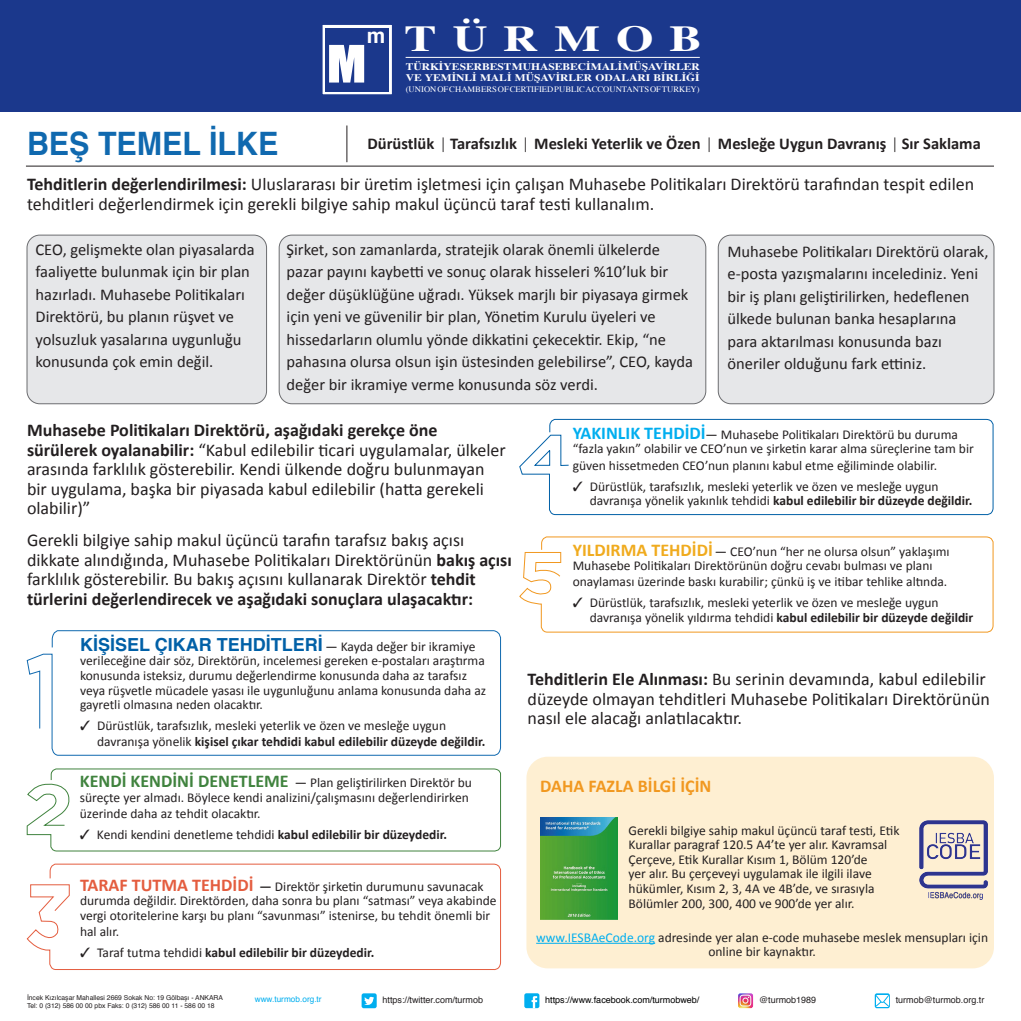
<style>
.page{position:relative;width:1021px;height:1021px;background:#fff}
.page>*{position:absolute;margin:0;border:0;box-sizing:border-box;transform-origin:0 0}
.t1{font:47.62px "Impact";color:#fff;scale:1.16 1}
.t2{font:700 36.6px "Times";letter-spacing:.33em;color:#fff;scale:1.32 1}
.Tablo_aciklama{font:700 32.25px "Helvetica";color:#1069af;scale:.94 1}
.t3{font:700 20.92px "Helvetica";color:#fff}
.IESBA_METİN{font:18px/19.4px "Calibri";color:#231f20}
.t4{font:700 18px "Helvetica";color:#0060a7}
.t5{font:700 18px "Calibri";color:#f19820}
.t6{font:16.5px/22.5px "Calibri";color:#231f20}
.t7{font:700 16.5px "Calibri";color:#231f20}
.IESBA_METİN-2{font:13.5px/14.5px "Calibri";color:#231f20}
.t8{font:700 13.5px "Calibri";color:#231f20}
.t9{font:700 10.05px/10.6px "Times";letter-spacing:-.005em;color:#fff;scale:1.15 1}
.t10{font:9px "Helvetica";color:#231f20}
.t11{font:9px "Helvetica";color:#000}
.t12{font:8.25px "Times";color:#fff;scale:1.05 1}
.t13{font:8.25px "Helvetica";color:#00aeef}
.t14{font:6.75px/8.1px "Helvetica";color:#231f20}
.s1{font-weight:700}
.s2{font-family:"Calibri";font-weight:400;font-size:13.5px;color:#231f20}
.s3{font-weight:700;font-size:18px;color:#40833e}
.s4{font-weight:400}
.s5{font-weight:700;font-size:18px;color:#e45d3f}
.s6{font-weight:700;font-size:18px;color:#00aeef}
.s7{font-weight:700;font-size:18px;color:#f0ab1e}
.s8{color:#00aeef}
</style>
<div class="page">
<div style="left:0;top:0;width:1020px;height:112px;background:#1b388c"></div>
<hr style="left:405px;top:57px;width:294px;height:1px;background:#fff">
<div style="left:319px;top:22px;width:76px;height:76px;background:#fff;border:3px solid #1b388c"></div>
<div style="left:325px;top:28px;width:64px;height:63px;background:#1b388c"></div>
<div style="left:524px;top:993px;width:15px;height:15px;background:#00aeef;border-radius:2px"></div>
<svg style="left:531px;top:996px;width:6px;height:12px"></svg>
<div style="left:361px;top:993px;width:16px;height:15px;background:#00aeef;border-radius:2px"></div>
<svg style="left:364px;top:996px;width:10px;height:9px"></svg>
<img style="left:738px;top:993px;width:15px;height:15px">
<svg style="left:874px;top:993px;width:15px;height:15px"></svg>
<svg style="left:874px;top:994px;width:16px;height:13px"></svg>
<div style="left:526px;top:756px;width:467px;height:212px;background:#feefd2;border-radius:21px"></div>
<img style="left:540px;top:817px;width:78px;height:102px">
<img style="left:919px;top:820px;width:68px;height:79px">
<hr style="left:26px;top:166px;width:967px;height:1px;background:#231f20">
<hr style="left:347px;top:125px;width:1px;height:37px;background:#231f20">
<div style="left:27px;top:235px;width:239px;height:169px;background:#e6e7e9;border-radius:13px"></div>
<div style="left:27px;top:235px;width:240px;height:169px;border:1px solid #6c6d70;border-radius:13px"></div>
<div style="left:279px;top:235px;width:426px;height:169px;background:#e6e7e9;border-radius:13px"></div>
<div style="left:279px;top:235px;width:427px;height:169px;border:1px solid #6c6d70;border-radius:13px"></div>
<div style="left:718px;top:235px;width:275px;height:169px;background:#e6e7e9;border-radius:13px"></div>
<div style="left:718px;top:235px;width:276px;height:169px;border:1px solid #6c6d70;border-radius:13px"></div>
<svg style="left:26px;top:630px;width:475px;height:126px"></svg>
<svg style="left:26px;top:863px;width:475px;height:107px"></svg>
<svg style="left:519px;top:536px;width:474px;height:97px"></svg>
<svg style="left:519px;top:419px;width:474px;height:96px"></svg>
<svg style="left:533px;top:449px;width:17px;height:17px"></svg>
<hr style="left:536px;top:942px;width:119px;height:1px;background:#00aeef">
<svg style="left:26px;top:768px;width:475px;height:83px"></svg>
<h3 class="t3" style="left:367px;top:19px;width:20px">m</h3>
<h1 class="t1" style="left:327px;top:27px;width:36px">M</h1>
<h2 class="t2" style="left:404px;top:14px;width:226px">TÜRMOB</h2>
<p class="t9" style="left:406px;top:62px;width:257px">TÜRKİYE SERBEST MUHASEBECİ MALİ MÜŞAVİRLER<br>VE YEMİNLİ MALİ MÜŞAVİRLER ODALARI BİRLİĞİ</p>
<p class="t12" style="left:406px;top:81px;width:281px">(UNION OF CHAMBERS OF CERTIFIED PUBLIC ACCOUNTANTS OF TURKEY)</p>
<p class="Tablo_aciklama" style="left:27px;top:117px;width:269px">BEŞ TEMEL İLKE</p>
<p class="t7" style="left:367px;top:133px;width:615px">Dürüstlük | Tarafsızlık | Mesleki Yeterlik ve Özen | Mesleğe Uygun Davranış | Sır Saklama</p>
<p class="IESBA_METİN" style="left:27px;top:175px;width:948px"><span class="s1">Tehditlerin değerlendirilmesi:</span> Uluslararası bir üretim işletmesi için çalışan Muhasebe Politikaları Direktörü tarafından tespit edilen tehditleri değerlendirmek için gerekli bilgiye sahip makul üçüncü taraf testi kullanalım.</p>
<p class="t6" style="left:36px;top:238px;width:221px">CEO, gelişmekte olan piyasalarda faaliyette bulunmak için bir plan hazırladı. Muhasebe Politikaları<br>Direktörü, bu planın rüşvet ve yolsuzluk yasalarına uygunluğu konusunda çok emin değil.</p>
<p class="t6" style="left:286px;top:238px;width:408px">Şirket, son zamanlarda, stratejik olarak önemli ülkelerde pazar payını kaybetti ve sonuç olarak hisseleri %10’luk bir değer düşüklüğüne uğradı. Yüksek marjlı bir piyasaya girmek için yeni ve güvenilir bir plan, Yönetim Kurulu üyeleri ve hissedarların olumlu yönde dikkatini çekecektir. Ekip, “ne pahasına olursa olsun işin üstesinden gelebilirse”, CEO, kayda değer bir ikramiye verme konusunda söz verdi.</p>
<p class="t6" style="left:727px;top:240px;width:262px">Muhasebe Politikaları Direktörü olarak, e-posta yazışmalarını incelediniz. Yeni bir iş planı geliştirilirken, hedeflenen ülkede bulunan banka hesaplarına para aktarılması konusunda bazı öneriler olduğunu fark ettiniz.</p>
<p class="IESBA_METİN" style="left:27px;top:420px;width:480px"><span class="s1">Muhasebe Politikaları Direktörü, aşağıdaki gerekçe öne sürülerek oyalanabilir:</span> “Kabul edilebilir ticari uygulamalar, ülkeler arasında farklılık gösterebilir. Kendi ülkende doğru bulunmayan bir uygulama, başka bir piyasada kabul edilebilir (hatta gerekeli olabilir)”</p>
<p class="IESBA_METİN" style="left:27px;top:530px;width:486px">Gerekli bilgiye sahip makul üçüncü tarafın tarafsız bakış açısı dikkate alındığında, Muhasebe Politikaları Direktörünün <span class="s1">bakış açısı </span>farklılık gösterebilir. Bu bakış açısını kullanarak Direktör <span class="s1">tehdit türlerini değerlendirecek ve aşağıdaki sonuçlara ulaşacaktır:</span></p>
<p class="t4" style="left:80px;top:630px;width:397px">KİŞİSEL ÇIKAR TEHDİTLERİ <span class="s2">— Kayda değer bir ikramiye</span></p>
<p class="IESBA_METİN-2" style="left:80px;top:653px;width:407px">verileceğine dair söz, Direktörün, incelemesi gereken e-postaları araştırma konusunda isteksiz, durumu değerlendirme konusunda daha az tarafsız veya rüşvetle mücadele yasası ile uygunluğunu anlama konusunda daha az gayretli olmasına neden olacaktır.</p>
<p class="IESBA_METİN-2" style="left:97px;top:717px;width:389px;line-height:16.2px;text-indent:-17px">✓ Dürüstlük, tarafsızlık, mesleki yeterlik ve özen ve mesleğe uygun davranışa yönelik <span class="s1">kişisel çıkar tehdidi kabul edilebilir düzeyde değildir.</span></p>
<p class="IESBA_METİN-2" style="left:80px;top:775px;width:393px"><span class="s3">KENDİ KENDİNİ DENETLEME</span> — Plan geliştirilirken Direktör bu süreçte yer almadı. Böylece kendi analizini/çalışmasını değerlendirirken</p>
<p class="IESBA_METİN-2" style="left:80px;top:806px;width:182px">üzerinde daha az tehdit olacaktır.</p>
<p class="t8" style="left:80px;top:825px;width:368px">✓ <span class="s4">Kendi kendini denetleme tehdidi</span> kabul edilebilir bir düzeydedir.</p>
<p class="IESBA_METİN-2" style="left:80px;top:878px;width:418px"><span class="s5">TARAF TUTMA TEHDİDİ</span> <span class="s1">—</span> Direktör şirketin durumunu savunacak durumda değildir. Direktörden, daha sonra bu planı “satması” veya akabinde vergi otoritelerine karşı bu planı “savunması” istenirse, bu tehdit önemli bir</p>
<p class="IESBA_METİN-2" style="left:80px;top:924px;width:41px">hal alır.</p>
<p class="t8" style="left:80px;top:943px;width:296px">✓ <span class="s4">Taraf tutma tehdidi</span> kabul edilebilir bir düzeydedir.</p>
<p class="IESBA_METİN-2" style="left:572px;top:427px;width:402px"><span class="s6">YAKINLIK TEHDİDİ</span>— Muhasebe Politikaları Direktörü bu duruma “fazla yakın” olabilir ve CEO’nun ve şirketin karar alma süreçlerine tam bir</p>
<p class="IESBA_METİN-2" style="left:572px;top:458px;width:366px">güven hissetmeden CEO’nun planını kabul etme eğiliminde olabilir.</p>
<p class="IESBA_METİN-2" style="left:589px;top:479px;width:384px;text-indent:-17px">✓ Dürüstlük, tarafsızlık, mesleki yeterlik ve özen ve mesleğe uygun davranışa yönelik yakınlık tehdidi <span class="s1">kabul edilebilir bir düzeyde değildir.</span></p>
<p class="IESBA_METİN-2" style="left:572px;top:544px;width:378px"><span class="s7">YILDIRMA TEHDİDİ</span>— CEO’nun “her ne olursa olsun” yaklaşımı<br>Muhasebe Politikaları Direktörünün doğru cevabı bulması ve planı</p>
<p class="IESBA_METİN-2" style="left:572px;top:574px;width:376px">onaylaması üzerinde baskı kurabilir; çünkü iş ve itibar tehlike altında.</p>
<p class="IESBA_METİN-2" style="left:589px;top:595px;width:385px;text-indent:-17px">✓ Dürüstlük, tarafsızlık, mesleki yeterlik ve özen ve mesleğe uygun davranışa yönelik yıldırma tehdidi <span class="s1">kabul edilebilir bir düzeyde değildir</span></p>
<p class="IESBA_METİN" style="left:527px;top:669px;width:464px"><span class="s1">Tehditlerin Ele Alınması:</span> Bu serinin devamında, kabul edilebilir düzeyde olmayan tehditleri Muhasebe Politikaları Direktörünün nasıl ele alacağı anlatılacaktır.</p>
<p class="t5" style="left:540px;top:774px;width:172px">DAHA FAZLA BİLGİ İÇİN</p>
<p class="IESBA_METİN-2" style="left:628px;top:823px;width:272px">Gerekli bilgiye sahip makul üçüncü taraf testi, Etik Kurallar paragraf 120.5 A4’te yer alır. Kavramsal Çerçeve, Etik Kurallar Kısım 1, Bölüm 120’de<br>yer alır. Bu çerçeveyi uygulamak ile ilgili ilave hükümler, Kısım 2, 3, 4A ve 4B’de, ve sırasıyla Bölümler 200, 300, 400 ve 900’de yer alır.</p>
<p class="IESBA_METİN-2" style="left:536px;top:930px;width:453px;text-align:center"><span class="s8">www.IESBAeCode.org</span> adresinde yer alan e-code muhasebe meslek mensupları için online bir kaynaktır.</p>
<p class="t14" style="left:27px;top:993px;width:197px">İncek Kızılcaşar Mahallesi 2669 Sokak No: 19 Gölbaşı - ANKARA<br>Tel: 0 (312) 586 00 00 pbx Faks: 0 (312) 586 00 11 - 586 00 18</p>
<p class="t13" style="left:255px;top:992px;width:68px">www.turmob.org.tr</p>
<p class="t10" style="left:382px;top:993px;width:102px">https://twitter.com/turmob</p>
<p class="t11" style="left:545px;top:993px;width:156px">https://www.facebook.com/turmobweb/</p>
<p class="t10" style="left:759px;top:993px;width:59px">@turmob1989</p>
<p class="t10" style="left:895px;top:993px;width:90px">turmob@turmob.org.tr</p>
</div>
